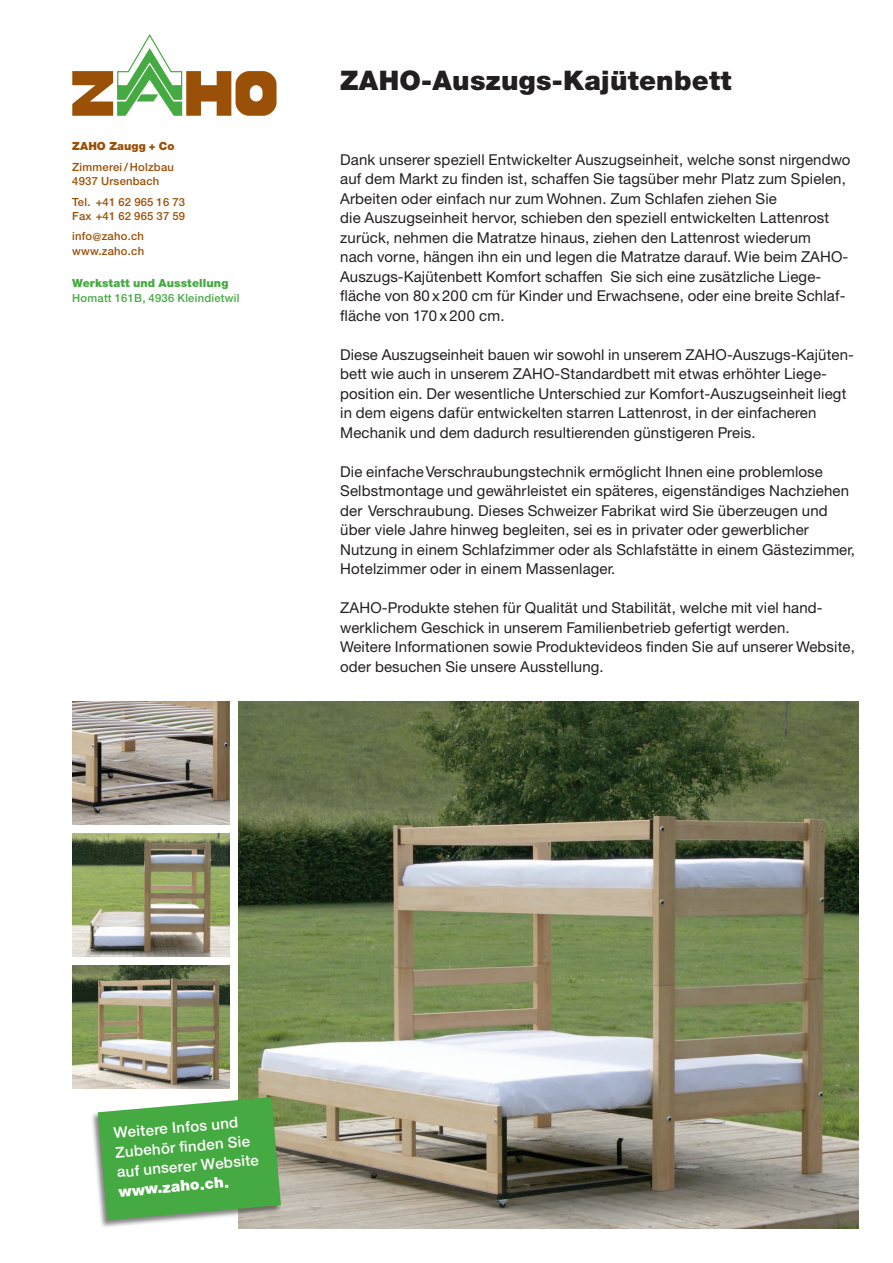
<style>
.page{position:relative;width:893px;height:1263px;background:#fff}
.page>*{position:absolute;margin:0;border:0;box-sizing:border-box;transform-origin:0 0}
.t1{font:900 27px "Helvetica Neue CE";letter-spacing:.01em;color:#231f20}
.t2{font:15px/19.5px "Helvetica Neue CE";letter-spacing:.01em;color:#231f20}
.t3{font:500 15px/19.5px "Helvetica Neue CE";color:#fff}
.t4{font:900 15px "Helvetica Neue CE";color:#fff}
.t5{font:500 11.25px/14.2px "Helvetica Neue CE";letter-spacing:.02em;color:#9a5006}
.t6{font:500 11.25px "Helvetica Neue CE";letter-spacing:.02em;color:#46aa42}
.t7{font:900 11.25px "Helvetica Neue CE";letter-spacing:.01em;color:#46aa42}
.t8{font:900 11.25px "Helvetica Neue CE";letter-spacing:.01em;color:#9a5006}
</style>
<div class="page">
<svg style="left:72px;top:34px;width:204px;height:82px"></svg>
<img style="left:238px;top:702px;width:621px;height:527px">
<img style="left:72px;top:702px;width:158px;height:123px">
<img style="left:72px;top:965px;width:158px;height:124px">
<img style="left:72px;top:833px;width:158px;height:124px">
<div style="left:91px;top:1097px;width:191px;height:132px;background:#231f20;opacity:.55"></div>
<svg style="left:98px;top:1097px;width:183px;height:123px"></svg>
<p class="t8" style="left:72px;top:139px;width:104px">ZAHO Zaugg + Co</p>
<p class="t5" style="left:72px;top:160px;width:103px">Zimmerei / Holzbau<br>4937 Ursenbach</p>
<p class="t5" style="left:72px;top:194px;width:114px">Tel. +41 62 965 16 73<br>Fax +41 62 965 37 59</p>
<p class="t5" style="left:72px;top:229px;width:73px">info@zaho.ch www.zaho.ch</p>
<p class="t7" style="left:72px;top:276px;width:158px">Werkstatt und Ausstellung</p>
<p class="t6" style="left:72px;top:291px;width:169px">Homatt 161B, 4936 Kleindietwil</p>
<h1 class="t1" style="left:340px;top:63px;width:393px">ZAHO-Auszugs-Kajütenbett</h1>
<p class="t2" style="left:340px;top:150px;width:512px">Dank unserer speziell Entwickelter Auszugseinheit, welche sonst nirgendwo auf dem Markt zu finden ist, schaffen Sie tagsüber mehr Platz zum Spielen, Arbeiten oder einfach nur zum Wohnen. Zum Schlafen ziehen Sie<br>die Auszugseinheit hervor, schieben den speziell entwickelten Lattenrost zurück, nehmen die Matratze hinaus, ziehen den Lattenrost wiederum<br>nach vorne, hängen ihn ein und legen die Matratze darauf. Wie beim ZAHO-Auszugs-Kajütenbett Komfort schaffen Sie sich eine zusätzliche Liege&shy;fläche von 80 x 200 cm für Kinder und Erwachsene, oder eine breite Schlaf&shy;fläche von 170 x 200 cm.</p>
<p class="t2" style="left:340px;top:345px;width:515px">Diese Auszugseinheit bauen wir sowohl in unserem ZAHO-Auszugs-Kajüten&shy;bett wie auch in unserem ZAHO-Standardbett mit etwas erhöhter Liege&shy;position ein. Der wesentliche Unterschied zur Komfort-Auszugseinheit liegt in dem eigens dafür entwickelten starren Lattenrost, in der einfacheren Mechanik und dem dadurch resultierenden günstigeren Preis.</p>
<p class="t2" style="left:340px;top:462px;width:516px">Die einfache Verschraubungstechnik ermöglicht Ihnen eine problemlose Selbstmontage und gewährleistet ein späteres, eigenständiges Nachziehen der Verschraubung. Dieses Schweizer Fabrikat wird Sie überzeugen und über viele Jahre hinweg begleiten, sei es in privater oder gewerblicher Nutzung in einem Schlafzimmer oder als Schlafstätte in einem Gästezimmer, Hotelzimmer oder in einem Massenlager.</p>
<p class="t2" style="left:340px;top:598px;width:516px">ZAHO-Produkte stehen für Qualität und Stabilität, welche mit viel hand&shy;werklichem Geschick in unserem Familienbetrieb gefertigt werden.<br>Weitere Informationen sowie Produktevideos finden Sie auf unserer Website, oder besuchen Sie unsere Ausstellung.</p>
<p class="t3" style="left:113px;top:1123px;width:144px;rotate:-5deg">Weitere Infos und<br>Zubehör fi nden Sie auf unserer Website</p>
<p class="t4" style="left:118px;top:1182px;width:112px;rotate:-5deg">www.zaho.ch.</p>
</div>
